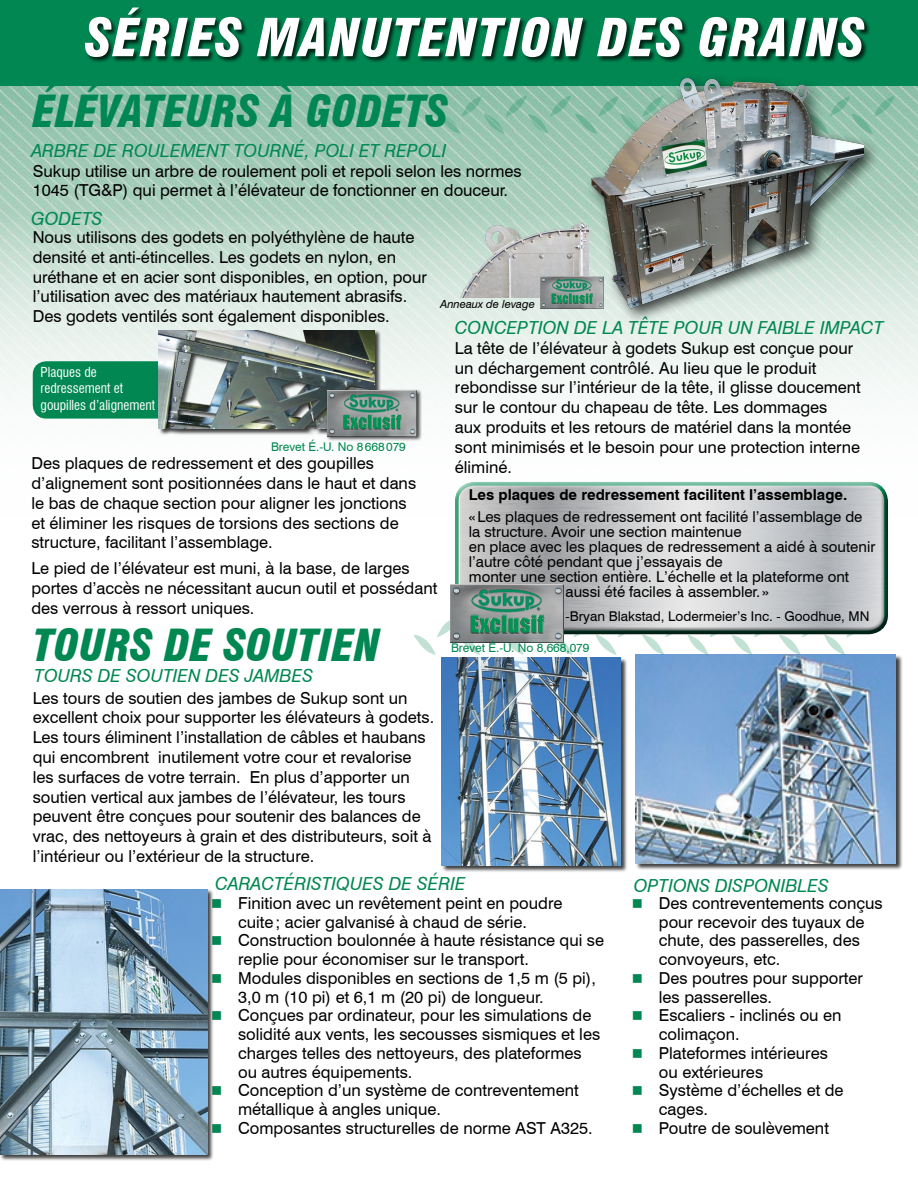
<style>
.page{position:relative;width:918px;height:1188px;background:#fff}
.page>*{position:absolute;margin:0;border:0;box-sizing:border-box;transform-origin:0 0}
.t1{font:italic 900 condensed 51px "Swiss 721 BT";letter-spacing:.02em;color:#fff}
.t2{font:italic 900 condensed 43.2px "Swiss 721 BT";color:#008752}
.t3{font:italic 18px "Swiss 721 BT";color:#008752}
.t4{font:16.5px/19.8px "Swiss 721 BT";color:#000}
.t5{font:15px "Swiss 721 BT";color:#000}
.t6{font:700 15px "Swiss 721 BT";color:#000}
.t7{font:condensed 13.5px/16.2px "Swiss 721 BT";color:#fff}
.t8{font:13.5px "Swiss 721 BT";color:#000}
.t9{font:12px "Swiss 721 BT";color:#008752}
.t10{font:italic 11.25px "Swiss 721 BT";color:#000}
</style>
<div class="page">
<img style="left:0;top:85px;width:918px;height:322px">
<div style="left:0;top:0;width:918px;height:85px;background:#008752"></div>
<div style="left:85px;top:7px;width:786px;height:56px;background:#000;opacity:.75"></div>
<div style="left:33px;top:361px;width:125px;height:58px;background:#008752"></div>
<div style="left:441px;top:658px;width:186px;height:214px;background:#000;opacity:.75"></div>
<img style="left:441px;top:658px;width:180px;height:208px">
<div style="left:0;top:889px;width:214px;height:272px;background:#000;opacity:.75"></div>
<img style="left:0;top:889px;width:207px;height:265px">
<div style="left:635px;top:655px;width:267px;height:215px;background:#000;opacity:.75"></div>
<img style="left:635px;top:655px;width:261px;height:209px">
<div style="left:158px;top:330px;width:223px;height:106px;background:#000;opacity:.75"></div>
<img style="left:159px;top:330px;width:215px;height:99px">
<img style="left:458px;top:222px;width:124px;height:75px">
<img style="left:541px;top:276px;width:41px;height:32px">
<svg style="left:439px;top:95px;width:143px;height:39px;background:#90c1ab"></svg>
<svg style="left:414px;top:622px;width:453px;height:33px"></svg>
<svg style="left:881px;top:95px;width:14px;height:39px"></svg>
<div style="left:585px;top:72px;width:296px;height:253px;background:#000;opacity:.75"></div>
<img style="left:582px;top:72px;width:281px;height:242px">
<div style="left:447px;top:474px;width:444px;height:156px;background:#fff;opacity:.75"></div>
<div style="left:452px;top:486px;width:444px;height:149px;background:#000;opacity:.75"></div>
<img style="left:450px;top:584px;width:114px;height:59px">
<div style="left:326px;top:389px;width:96px;height:53px;background:#000;opacity:.75"></div>
<img style="left:327px;top:390px;width:90px;height:46px">
<svg style="left:212px;top:899px;width:2px;height:9px"></svg>
<svg style="left:212px;top:936px;width:2px;height:9px"></svg>
<svg style="left:212px;top:974px;width:2px;height:9px"></svg>
<svg style="left:212px;top:1011px;width:2px;height:9px"></svg>
<svg style="left:212px;top:1086px;width:2px;height:9px"></svg>
<svg style="left:212px;top:1124px;width:2px;height:9px"></svg>
<h1 class="t1" style="left:85px;top:7px;width:781px">SÉRIES MANUTENTION DES GRAINS</h1>
<h2 class="t2" style="left:33px;top:86px;width:417px">ÉLÉVATEURS À GODETS</h2>
<p class="t3" style="left:31px;top:139px;width:417px">ARBRE DE ROULEMENT TOURNÉ, POLI ET REPOLI</p>
<p class="t4" style="left:33px;top:161px;width:490px">Sukup utilise un arbre de roulement poli et repoli selon les normes<br>1045 (TG&amp;P) qui permet à l’élévateur de fonctionner en douceur.</p>
<p class="t3" style="left:31px;top:208px;width:73px">GODETS</p>
<p class="t4" style="left:33px;top:227px;width:396px">Nous utilisons des godets en polyéthylène de haute densité et anti-étincelles. Les godets en nylon, en uréthane et en acier sont disponibles, en option, pour l’utilisation avec des matériaux hautement abrasifs.<br>Des godets ventilés sont également disponibles.</p>
<p class="t10" style="left:441px;top:298px;width:96px">Anneaux de levage</p>
<p class="t3" style="left:455px;top:317px;width:430px">CONCEPTION DE LA TÊTE POUR UN FAIBLE IMPACT</p>
<p class="t7" style="left:41px;top:364px;width:116px">Plaques de redressement et goupilles d’alignement</p>
<p class="t9" style="left:271px;top:440px;width:136px">Brevet É.-U. No 8668079</p>
<p class="t4" style="left:31px;top:453px;width:386px">Des plaques de redressement et des goupilles d’alignement sont positionnées dans le haut et dans le bas de chaque section pour aligner les jonctions et éliminer les risques de torsions des sections de structure, facilitant l’assemblage.</p>
<p class="t4" style="left:31px;top:558px;width:407px">Le pied de l’élévateur est muni, à la base, de larges portes d’accès ne nécessitant aucun outil et possédant des verrous à ressort uniques.</p>
<h2 class="t2" style="left:33px;top:620px;width:349px">TOURS DE SOUTIEN</h2>
<p class="t3" style="left:34px;top:665px;width:280px">TOURS DE SOUTIEN DES JAMBES</p>
<p class="t4" style="left:455px;top:338px;width:407px">La tête de l’élévateur à godets Sukup est conçue pour un déchargement contrôlé. Au lieu que le produit rebondisse sur l’intérieur de la tête, il glisse doucement sur le contour du chapeau de tête. Les dommages<br>aux produits et les retours de matériel dans la montée sont minimisés et le besoin pour une protection interne éliminé.</p>
<p class="t6" style="left:469px;top:485px;width:380px">Les plaques de redressement facilitent l’assemblage.</p>
<p class="t5" style="left:469px;top:508px;width:395px">«Les plaques de redressement ont facilité l’assemblage de</p>
<p class="t5" style="left:469px;top:523px;width:274px">la structure. Avoir une section maintenue</p>
<p class="t5" style="left:469px;top:538px;width:408px">en place avec les plaques de redressement a aidé à soutenir</p>
<p class="t5" style="left:469px;top:553px;width:255px">l’autre côté pendant que j’essayais de</p>
<p class="t5" style="left:469px;top:568px;width:382px">monter une section entière. L’échelle et la plateforme ont</p>
<p class="t5" style="left:566px;top:583px;width:205px">aussi été faciles à assembler. »</p>
<p class="t8" style="left:566px;top:608px;width:305px">-Bryan Blakstad, Lodermeier’s Inc. - Goodhue, MN</p>
<p class="t9" style="left:451px;top:641px;width:140px">Brevet É.-U. No 8,668,079</p>
<p class="t4" style="left:33px;top:688px;width:403px">Les tours de soutien des jambes de Sukup sont un excellent choix pour supporter les élévateurs à godets.<br>Les tours éliminent l’installation de câbles et haubans qui encombrent inutilement votre cour et revalorise les surfaces de votre terrain. En plus d’apporter un soutien vertical aux jambes de l’élévateur, les tours peuvent être conçues pour soutenir des balances de vrac, des nettoyeurs à grain et des distributeurs, soit à l’intérieur ou l’extérieur de la structure.</p>
<p class="t4" style="left:238px;top:893px;width:368px;line-height:18.8px">Finition avec un revêtement peint en poudre cuite; acier galvanisé à chaud de série.<br>Construction boulonnée à haute résistance qui se replie pour économiser sur le transport.<br>Modules disponibles en sections de 1,5 m (5 pi), 3,0 m (10 pi) et 6,1 m (20 pi) de longueur.<br>Conçues par ordinateur, pour les simulations de solidité aux vents, les secousses sismiques et les charges telles des nettoyeurs, des plateformes ou autres équipements.<br>Conception d’un système de contreventement métallique à angles unique.<br>Composantes structurelles de norme AST A325.</p>
<p class="t4" style="left:659px;top:893px;width:225px;line-height:18.8px">Des contreventements conçus pour recevoir des tuyaux de chute, des passerelles, des convoyeurs, etc.<br>Des poutres pour supporter les passerelles.<br>Escaliers - inclinés ou en colimaçon.<br>Plateformes intérieures<br>ou extérieures<br>Système d’échelles et de cages.<br>Poutre de soulèvement</p>
<p class="t3" style="left:215px;top:873px;width:252px">CARACTÉRISTIQUES DE SÉRIE</p>
<p class="t3" style="left:634px;top:875px;width:197px">OPTIONS DISPONIBLES</p>
</div>
